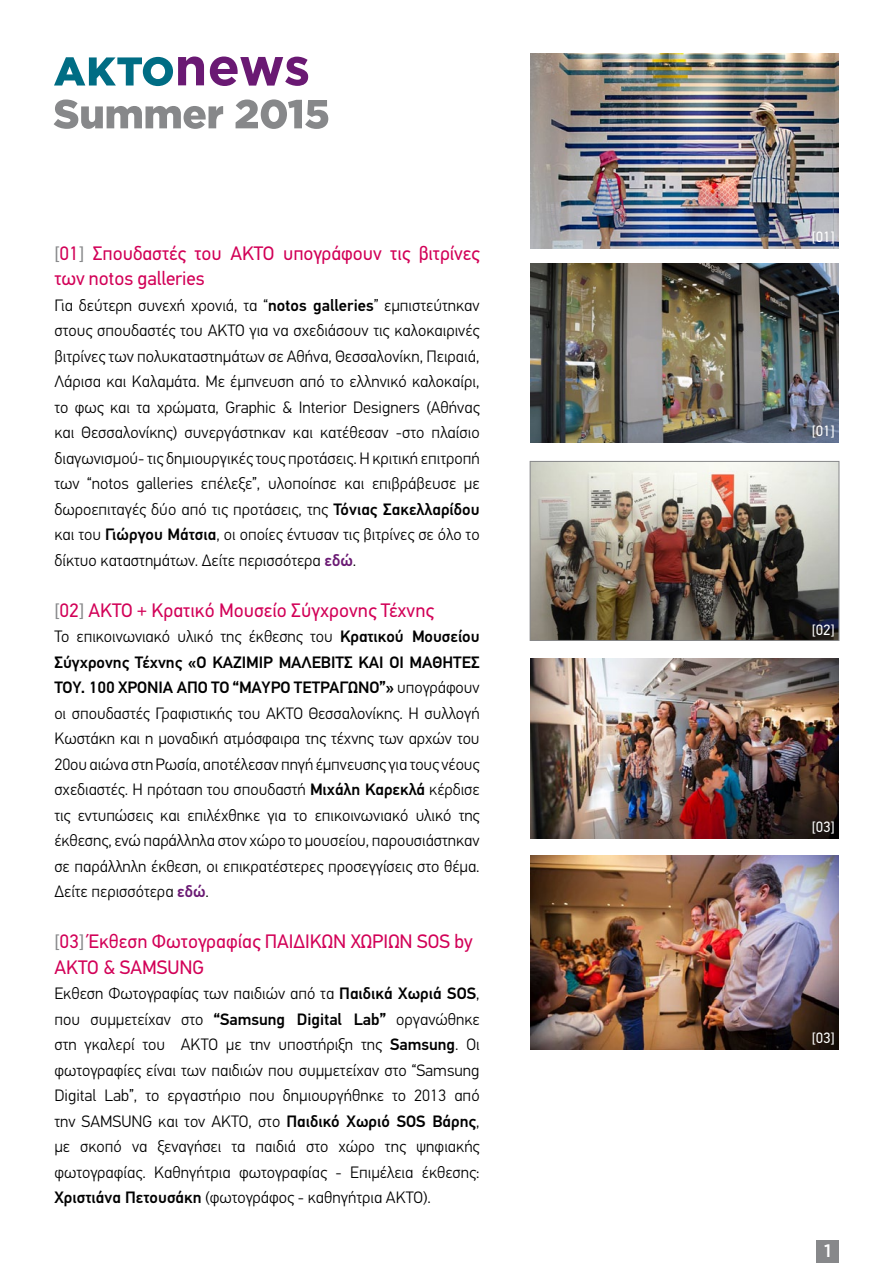
<style>
.page{position:relative;width:893px;height:1263px;background:#fff}
.page>*{position:absolute;margin:0;border:0;box-sizing:border-box;transform-origin:0 0}
.t1{font:19.5px/25.5px "PF Din Text Pro";color:#d20057}
.t2{font:500 18px "Gotham";color:#fff}
.t3{font:300 16.5px/25.5px "PF Din Text Pro";color:#000;text-align:justify}
.t4{font:15px "PF Din Text Pro";color:#fff}
.s1{color:#87888a}
.s2{font-weight:500}
.s3{font-weight:500;color:#6a1973}
</style>
<div class="page">
<svg style="left:210px;top:57px;width:98px;height:29px"></svg>
<svg style="left:54px;top:57px;width:150px;height:29px"></svg>
<img style="left:530px;top:54px;width:309px;height:194px">
<img style="left:530px;top:263px;width:309px;height:180px">
<img style="left:530px;top:855px;width:309px;height:195px">
<img style="left:530px;top:658px;width:309px;height:180px">
<img style="left:532px;top:463px;width:305px;height:176px">
<div style="left:530px;top:461px;width:309px;height:180px;border:1px solid #87888a"></div>
<div style="left:816px;top:1240px;width:23px;height:23px;background:#87888a"></div>
<svg style="left:54px;top:99px;width:274px;height:30px"></svg>
<p class="t1" style="left:54px;top:241px;width:427px"><span class="s1">[</span>01<span class="s1">]</span> Σπουδαστές του ΑΚΤΟ υπογράφουν τις βιτρίνες των notos galleries</p>
<p class="t3" style="left:54px;top:293px;width:427px">Για δεύτερη συνεχή χρονιά, τα “<span class="s2">notos galleries</span>” εμπιστεύτηκαν στους σπουδαστές του AKTO για να σχεδιάσουν τις καλοκαιρινές βιτρίνες των πολυκαταστημάτων σε Αθήνα, Θεσσαλονίκη, Πειραιά, Λάρισα και Καλαμάτα. Με έμπνευση από το ελληνικό καλοκαίρι, το φως και τα χρώματα, Graphic &amp; Interior Designers (Αθήνας και Θεσσαλονίκης) συνεργάστηκαν και κατέθεσαν -στο πλαίσιο διαγωνισμού- τις δημιουργικές τους προτάσεις. Η κριτική επιτροπή των “notos galleries επέλεξε”, υλοποίησε και επιβράβευσε με δωροεπιταγές δύο από τις προτάσεις, της <span class="s2">Τόνιας Σακελλαρίδου </span>και του <span class="s2">Γιώργου Μάτσια</span>, οι οποίες έντυσαν τις βιτρίνες σε όλο το δίκτυο καταστημάτων. Δείτε περισσότερα <span class="s3">εδώ</span>.</p>
<p class="t1" style="left:54px;top:598px;width:381px"><span class="s1">[</span>02<span class="s1">]</span> AKTO + Κρατικό Μουσείο Σύγχρονης Τέχνης</p>
<p class="t3" style="left:54px;top:624px;width:427px">Το επικοινωνιακό υλικό της έκθεσης του <span class="s2">Κρατικού Μουσείου Σύγχρονης Τέχνης «Ο ΚΑΖΙΜΙΡ ΜΑΛΕΒΙΤΣ ΚΑΙ ΟΙ ΜΑΘΗΤΕΣ ΤΟΥ. 100 ΧΡΟΝΙΑ ΑΠΟ ΤΟ “ΜΑΥΡΟ ΤΕΤΡΑΓΩΝΟ”»</span> υπογράφουν οι σπουδαστές Γραφιστικής του ΑΚΤΟ Θεσσαλονίκης. Η συλλογή Κωστάκη και η μοναδική ατμόσφαιρα της τέχνης των αρχών του 20ου αιώνα στη Ρωσία, αποτέλεσαν πηγή έμπνευσης για τους νέους σχεδιαστές. Η πρόταση του σπουδαστή <span class="s2">Μιχάλη Καρεκλά</span> κέρδισε τις εντυπώσεις και επιλέχθηκε για το επικοινωνιακό υλικό της έκθεσης, ενώ παράλληλα στον χώρο το μουσείου, παρουσιάστηκαν σε παράλληλη έκθεση, οι επικρατέστερες προσεγγίσεις στο θέμα.<br>Δείτε περισσότερα <span class="s3">εδώ</span>.</p>
<p class="t1" style="left:54px;top:929px;width:420px"><span class="s1">[</span>03<span class="s1">]</span> Έκθεση Φωτογραφίας ΠΑΙΔΙΚΩΝ ΧΩΡΙΩΝ SOS by<br>AKTO &amp; SAMSUNG</p>
<p class="t3" style="left:54px;top:981px;width:427px">Εκθεση Φωτογραφίας των παιδιών από τα <span class="s2">Παιδικά Χωριά SOS</span>, που συμμετείχαν στο <span class="s2">“Samsung Digital Lab”</span> οργανώθηκε στη γκαλερί του ΑΚΤΟ με την υποστήριξη της <span class="s2">Samsung</span>. Οι φωτογραφίες είναι των παιδιών που συμμετείχαν στο “Samsung Digital Lab”, το εργαστήριο που δημιουργήθηκε το 2013 από την SAMSUNG και τον ΑΚΤΟ, στο <span class="s2">Παιδικό Χωριό SOS Βάρης</span>, με σκοπό να ξεναγήσει τα παιδιά στο χώρο της ψηφιακής φωτογραφίας. Καθηγήτρια φωτογραφίας - Επιμέλεια έκθεσης:<br><span class="s2">Χριστιάνα Πετουσάκη</span> (φωτογράφος - καθηγήτρια ΑΚΤΟ).</p>
<p class="t4" style="left:812px;top:228px;width:24px">[01]</p>
<p class="t4" style="left:812px;top:422px;width:24px">[01]</p>
<p class="t4" style="left:812px;top:621px;width:24px">[02]</p>
<p class="t4" style="left:812px;top:818px;width:24px">[03]</p>
<p class="t4" style="left:812px;top:1029px;width:24px">[03]</p>
<p class="t2" style="left:824px;top:1238px;width:9px">1</p>
</div>
